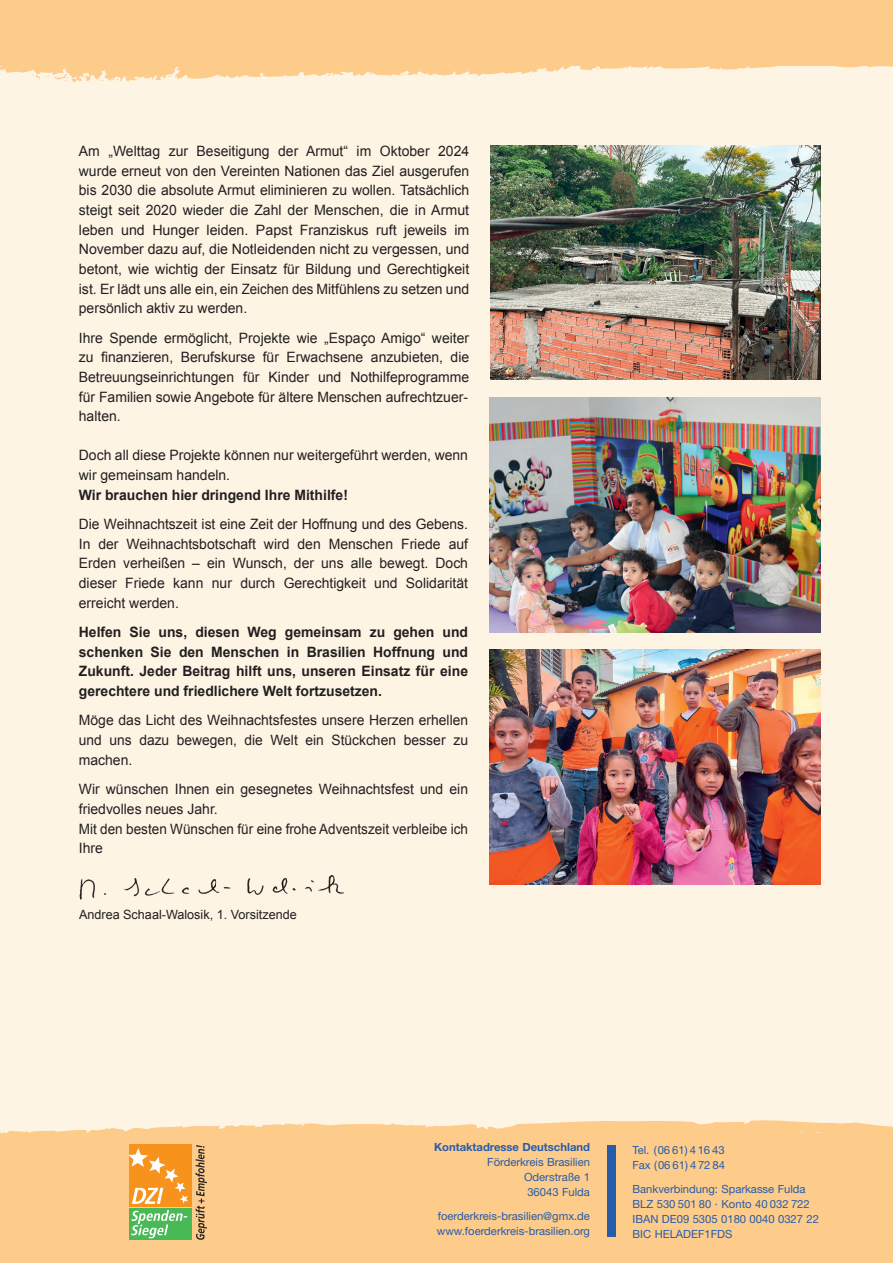
<style>
.page{position:relative;width:893px;height:1263px;background:#fef4e4}
.page>*{position:absolute;margin:0;border:0;box-sizing:border-box;transform-origin:0 0}
.t1{font:14.25px/19.6px "Arial";color:#231f20;text-align:justify}
.t2{font:700 14.25px/19.6px "Arial";color:#231f20;text-align:justify}
.t3{font:12.75px "Arial";color:#231f20}
.t4{font:11.25px/15px "Helvetica Neue";color:#275caa}
.t5{font:700 11.25px "Helvetica Neue";color:#275caa}
</style>
<div class="page">
<div style="left:0;top:0;width:893px;height:65px;background:#fdcb8a"></div>
<svg style="left:0;top:65px;width:893px;height:17px"></svg>
<div style="left:0;top:1133px;width:893px;height:130px;background:#fdcb8a"></div>
<svg style="left:0;top:1120px;width:893px;height:120px"></svg>
<img style="left:79px;top:875px;width:265px;height:25px">
<img style="left:491px;top:146px;width:329px;height:233px">
<img style="left:489px;top:397px;width:331px;height:235px">
<img style="left:489px;top:650px;width:331px;height:234px">
<p class="t1" style="left:79px;top:141px;width:392px">Am „Welttag zur Beseitigung der Armut“ im Oktober 2024 wurde erneut von den Vereinten Nationen das Ziel ausgerufen bis 2030 die absolute Armut eliminieren zu wollen. Tatsächlich steigt seit 2020 wieder die Zahl der Menschen, die in Armut leben und Hunger leiden. Papst Franziskus ruft jeweils im November dazu auf, die Notleidenden nicht zu vergessen, und betont, wie wichtig der Einsatz für Bildung und Gerechtigkeit ist. Er lädt uns alle ein, ein Zeichen des Mitfühlens zu setzen und persönlich aktiv zu werden.</p>
<p class="t1" style="left:79px;top:328px;width:392px">Ihre Spende ermöglicht, Projekte wie „Espaço Amigo“ weiter zu finanzieren, Berufskurse für Erwachsene anzubieten, die Betreuungseinrichtungen für Kinder und Nothilfeprogramme für Familien sowie Angebote für ältere Menschen aufrechtzuer&shy;halten.</p>
<p class="t1" style="left:79px;top:446px;width:391px">Doch all diese Projekte können nur weitergeführt werden, wenn wir gemeinsam handeln.</p>
<p class="t2" style="left:79px;top:485px;width:271px">Wir brauchen hier dringend Ihre Mithilfe!</p>
<p class="t1" style="left:79px;top:514px;width:391px">Die Weihnachtszeit ist eine Zeit der Hoffnung und des Gebens.<br>In der Weihnachtsbotschaft wird den Menschen Friede auf Erden verheißen – ein Wunsch, der uns alle bewegt. Doch dieser Friede kann nur durch Gerechtigkeit und Solidarität erreicht werden.</p>
<p class="t2" style="left:79px;top:623px;width:391px">Helfen Sie uns, diesen Weg gemeinsam zu gehen und schenken Sie den Menschen in Brasilien Hoffnung und Zukunft. Jeder Beitrag hilft uns, unseren Einsatz für eine gerechtere und friedlichere Welt fortzusetzen.</p>
<p class="t1" style="left:79px;top:711px;width:391px">Möge das Licht des Weihnachtsfestes unsere Herzen erhellen und uns dazu bewegen, die Welt ein Stückchen besser zu machen.</p>
<p class="t1" style="left:79px;top:779px;width:391px;text-align:left">Wir wünschen Ihnen ein gesegnetes Weihnachtsfest und ein friedvolles neues Jahr.<br>Mit den besten Wünschen für eine frohe Adventszeit verbleibe ich Ihre</p>
<p class="t3" style="left:79px;top:906px;width:219px">Andrea Schaal-Walosik, 1. Vorsitzende</p>
<p class="t5" style="left:434px;top:1140px;width:157px">Kontaktadresse Deutschland</p>
<p class="t4" style="left:524px;top:1155px;width:67px;text-align:justify;text-indent:-37px">Förderkreis Brasilien Oderstraße 1<br>36043 Fulda</p>
<p class="t4" style="left:437px;top:1209px;width:155px">foerderkreis-brasilien@gmx.de www.foerderkreis-brasilien.org</p>
<p class="t4" style="left:632px;top:1142px;width:94px">Tel. (06 61) 4 16 43<br>Fax (06 61) 4 72 84</p>
<p class="t4" style="left:632px;top:1181px;width:188px">Bankverbindung: Sparkasse Fulda<br>BLZ 530 501 80 · Konto 40 032 722<br>IBAN DE09 5305 0180 0040 0327 22<br>BIC HELADEF1FDS</p>
</div>
